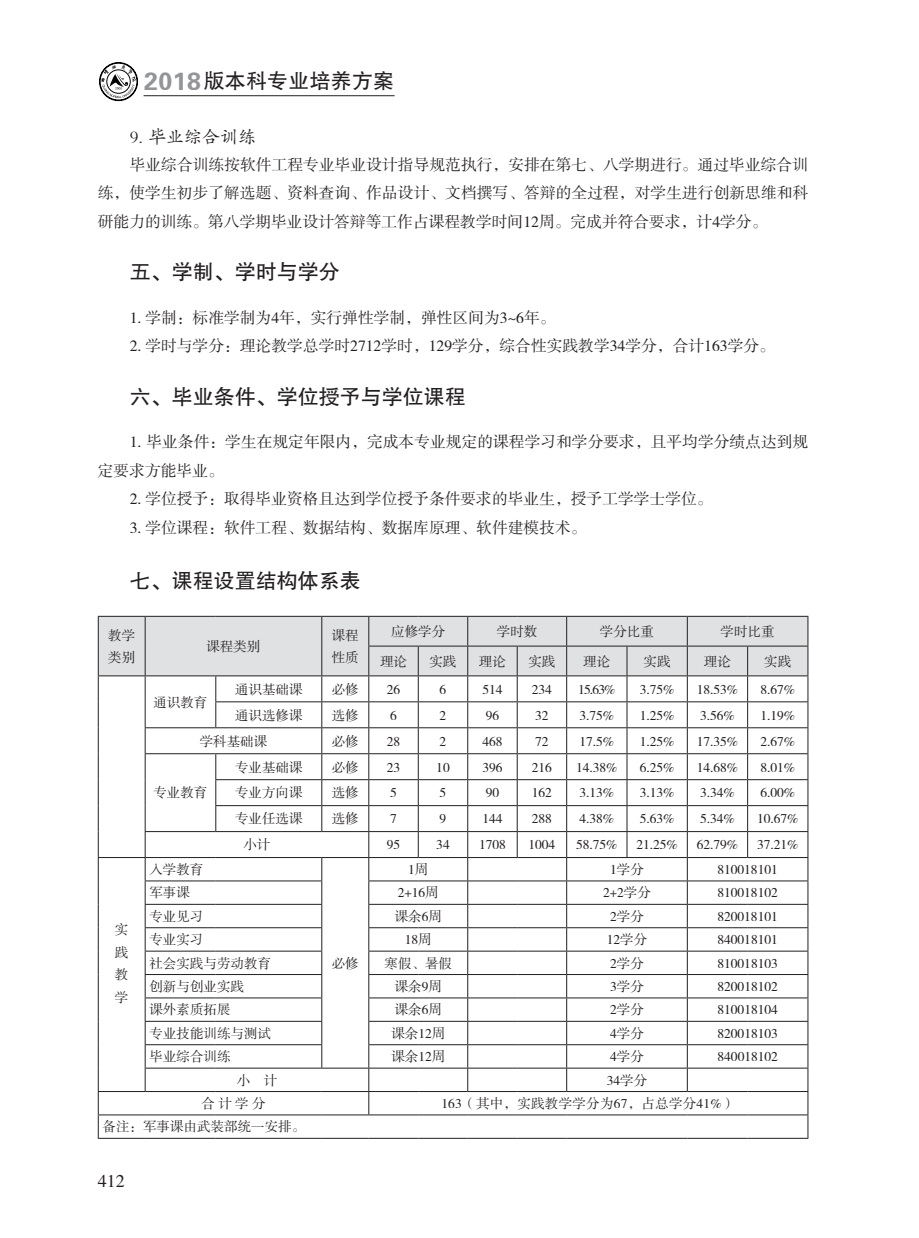
<style>
.page{position:relative;width:919px;height:1238px;background:#fff}
.page>*{position:absolute;margin:0;border:0;box-sizing:border-box;transform-origin:0 0}
.t1{font:21px "FZHTJW GB1 0";color:#231f20}
.t2{font:20.7px "FZHTJW GB1 0";letter-spacing:.02em;color:#231f20}
.t3{font:18px "FZKTJW GB1 0";color:#231f20}
.t4{font:18px "FZSSJW GB1 0";color:#231f20}
.t5{font:15.75px/28.5px "FZSSJW GB1 0";color:#231f20;text-align:justify}
.t6{font:13.5px/22.5px "FZSSJW GB1 0";color:#231f20}
.t7{font:13.5px "FZSSJW GB1 0";letter-spacing:.02em;color:#231f20}
.s1{font-family:"FZDHTJW GB1 0";font-size:24.9px;color:#939598}
</style>
<div class="page">
<svg style="left:99px;top:62px;width:39px;height:39px"></svg>
<hr style="left:144px;top:95px;width:250px;height:1px;background:#231f20">
<svg style="left:98px;top:616px;width:710px;height:521px"></svg>
<hr style="left:98px;top:1137px;width:47px;height:1px;background:#231f20">
<hr style="left:145px;top:1137px;width:71px;height:1px;background:#231f20">
<hr style="left:216px;top:1137px;width:106px;height:1px;background:#231f20">
<hr style="left:322px;top:1137px;width:47px;height:1px;background:#231f20">
<hr style="left:369px;top:1137px;width:49px;height:1px;background:#231f20">
<hr style="left:418px;top:1137px;width:49px;height:1px;background:#231f20">
<hr style="left:467px;top:1137px;width:50px;height:1px;background:#231f20">
<hr style="left:517px;top:1137px;width:49px;height:1px;background:#231f20">
<hr style="left:566px;top:1137px;width:61px;height:1px;background:#231f20">
<hr style="left:627px;top:1137px;width:60px;height:1px;background:#231f20">
<hr style="left:687px;top:1137px;width:60px;height:1px;background:#231f20">
<hr style="left:747px;top:1137px;width:61px;height:1px;background:#231f20">
<h2 class="t2" style="left:144px;top:69px;width:251px"><span class="s1">2018</span>版本科专业培养方案</h2>
<h3 class="t3" style="left:130px;top:127px;width:128px">9. 毕业综合训练</h3>
<p class="t5" style="left:98px;top:151px;width:712px;text-indent:32px">毕业综合训练按软件工程专业毕业设计指导规范执行，安排在第七、八学期进行。通过毕业综合训练，使学生初步了解选题、资料查询、作品设计、文档撰写、答辩的全过程，对学生进行创新思维和科研能力的训练。第八学期毕业设计答辩等工作占课程教学时间12周。完成并符合要求，计4学分。</p>
<h1 class="t1" style="left:130px;top:260px;width:211px">五、学制、学时与学分</h1>
<p class="t5" style="left:130px;top:304px;width:427px">1. 学制：标准学制为4年，实行弹性学制，弹性区间为3~6年。</p>
<p class="t5" style="left:130px;top:332px;width:646px">2. 学时与学分：理论教学总学时2712学时，129学分，综合性实践教学34学分，合计163学分。</p>
<h1 class="t1" style="left:130px;top:385px;width:337px">六、毕业条件、学位授予与学位课程</h1>
<p class="t5" style="left:98px;top:428px;width:712px;text-indent:32px">1. 毕业条件：学生在规定年限内，完成本专业规定的课程学习和学分要求，且平均学分绩点达到规定要求方能毕业。</p>
<p class="t5" style="left:130px;top:485px;width:584px">2. 学位授予：取得毕业资格且达到学位授予条件要求的毕业生，授予工学学士学位。</p>
<p class="t5" style="left:130px;top:514px;width:458px">3. 学位课程：软件工程、数据结构、数据库原理、软件建模技术。</p>
<h1 class="t1" style="left:130px;top:569px;width:232px">七、课程设置结构体系表</h1>
<p class="t6" style="left:108px;top:624px;width:28px">教学类别</p>
<p class="t6" style="left:206px;top:635px;width:55px">课程类别</p>
<p class="t6" style="left:332px;top:624px;width:28px">课程性质</p>
<p class="t6" style="left:391px;top:621px;width:55px">应修学分</p>
<p class="t6" style="left:497px;top:621px;width:42px">学时数</p>
<p class="t6" style="left:600px;top:621px;width:55px">学分比重</p>
<p class="t6" style="left:720px;top:621px;width:55px">学时比重</p>
<p class="t6" style="left:380px;top:650px;width:28px">理论</p>
<p class="t6" style="left:429px;top:650px;width:28px">实践</p>
<p class="t6" style="left:479px;top:650px;width:28px">理论</p>
<p class="t6" style="left:528px;top:650px;width:28px">实践</p>
<p class="t6" style="left:583px;top:650px;width:28px">理论</p>
<p class="t6" style="left:643px;top:650px;width:28px">实践</p>
<p class="t6" style="left:704px;top:650px;width:28px">理论</p>
<p class="t6" style="left:764px;top:650px;width:28px">实践</p>
<p class="t6" style="left:235px;top:678px;width:69px">通识基础课</p>
<p class="t6" style="left:332px;top:678px;width:28px">必修</p>
<p class="t6" style="left:387px;top:678px;width:15px">26</p>
<p class="t6" style="left:439px;top:678px;width:8px">6</p>
<p class="t6" style="left:482px;top:678px;width:22px">514</p>
<p class="t6" style="left:532px;top:678px;width:22px">234</p>
<p class="t6" style="left:578px;top:678px;width:39px">15.63%</p>
<p class="t6" style="left:639px;top:678px;width:36px">3.75%</p>
<p class="t6" style="left:696px;top:678px;width:43px">18.53%</p>
<p class="t6" style="left:760px;top:678px;width:36px">8.67%</p>
<p class="t6" style="left:235px;top:704px;width:69px">通识选修课</p>
<p class="t6" style="left:332px;top:704px;width:28px">选修</p>
<p class="t6" style="left:390px;top:704px;width:8px">6</p>
<p class="t6" style="left:439px;top:704px;width:8px">2</p>
<p class="t6" style="left:485px;top:704px;width:15px">96</p>
<p class="t6" style="left:535px;top:704px;width:15px">32</p>
<p class="t6" style="left:579px;top:704px;width:36px">3.75%</p>
<p class="t6" style="left:639px;top:704px;width:36px">1.25%</p>
<p class="t6" style="left:700px;top:704px;width:36px">3.56%</p>
<p class="t6" style="left:760px;top:704px;width:36px">1.19%</p>
<p class="t6" style="left:200px;top:730px;width:69px">学科基础课</p>
<p class="t6" style="left:332px;top:730px;width:28px">必修</p>
<p class="t6" style="left:387px;top:730px;width:15px">28</p>
<p class="t6" style="left:439px;top:730px;width:8px">2</p>
<p class="t6" style="left:482px;top:730px;width:22px">468</p>
<p class="t6" style="left:535px;top:730px;width:15px">72</p>
<p class="t6" style="left:579px;top:730px;width:36px">17.5%</p>
<p class="t6" style="left:639px;top:730px;width:36px">1.25%</p>
<p class="t6" style="left:696px;top:730px;width:43px">17.35%</p>
<p class="t6" style="left:760px;top:730px;width:36px">2.67%</p>
<p class="t6" style="left:153px;top:782px;width:55px">专业教育</p>
<p class="t6" style="left:153px;top:691px;width:55px">通识教育</p>
<p class="t6" style="left:235px;top:756px;width:69px">专业基础课</p>
<p class="t6" style="left:332px;top:756px;width:28px">必修</p>
<p class="t6" style="left:387px;top:756px;width:15px">23</p>
<p class="t6" style="left:436px;top:756px;width:15px">10</p>
<p class="t6" style="left:482px;top:756px;width:22px">396</p>
<p class="t6" style="left:532px;top:756px;width:22px">216</p>
<p class="t6" style="left:576px;top:756px;width:43px">14.38%</p>
<p class="t6" style="left:639px;top:756px;width:36px">6.25%</p>
<p class="t6" style="left:696px;top:756px;width:43px">14.68%</p>
<p class="t6" style="left:760px;top:756px;width:36px">8.01%</p>
<p class="t6" style="left:235px;top:782px;width:69px">专业方向课</p>
<p class="t6" style="left:332px;top:782px;width:28px">选修</p>
<p class="t6" style="left:390px;top:782px;width:8px">5</p>
<p class="t6" style="left:439px;top:782px;width:8px">5</p>
<p class="t6" style="left:485px;top:782px;width:15px">90</p>
<p class="t6" style="left:532px;top:782px;width:22px">162</p>
<p class="t6" style="left:579px;top:782px;width:36px">3.13%</p>
<p class="t6" style="left:639px;top:782px;width:36px">3.13%</p>
<p class="t6" style="left:700px;top:782px;width:36px">3.34%</p>
<p class="t6" style="left:760px;top:782px;width:36px">6.00%</p>
<p class="t6" style="left:235px;top:808px;width:69px">专业任选课</p>
<p class="t6" style="left:332px;top:808px;width:28px">选修</p>
<p class="t6" style="left:390px;top:808px;width:8px">7</p>
<p class="t6" style="left:439px;top:808px;width:8px">9</p>
<p class="t6" style="left:482px;top:808px;width:22px">144</p>
<p class="t6" style="left:532px;top:808px;width:22px">288</p>
<p class="t6" style="left:579px;top:808px;width:36px">4.38%</p>
<p class="t6" style="left:639px;top:808px;width:36px">5.63%</p>
<p class="t6" style="left:700px;top:808px;width:36px">5.34%</p>
<p class="t6" style="left:757px;top:808px;width:43px">10.67%</p>
<p class="t6" style="left:243px;top:834px;width:28px">小计</p>
<p class="t6" style="left:387px;top:834px;width:15px">95</p>
<p class="t6" style="left:436px;top:834px;width:15px">34</p>
<p class="t6" style="left:479px;top:834px;width:28px">1708</p>
<p class="t6" style="left:528px;top:834px;width:28px">1004</p>
<p class="t6" style="left:576px;top:834px;width:43px">58.75%</p>
<p class="t6" style="left:636px;top:834px;width:43px">21.25%</p>
<p class="t6" style="left:696px;top:834px;width:43px">62.79%</p>
<p class="t6" style="left:757px;top:834px;width:43px">37.21%</p>
<p class="t6" style="left:149px;top:858px;width:55px">入学教育</p>
<p class="t6" style="left:408px;top:858px;width:22px">1周</p>
<p class="t6" style="left:610px;top:858px;width:35px">1学分</p>
<p class="t6" style="left:717px;top:858px;width:62px">810018101</p>
<p class="t6" style="left:149px;top:882px;width:42px">军事课</p>
<p class="t6" style="left:398px;top:882px;width:42px">2+16周</p>
<p class="t6" style="left:603px;top:882px;width:49px">2+2学分</p>
<p class="t6" style="left:717px;top:882px;width:62px">810018102</p>
<p class="t6" style="left:149px;top:905px;width:55px">专业见习</p>
<p class="t6" style="left:394px;top:905px;width:49px">课余6周</p>
<p class="t6" style="left:610px;top:905px;width:35px">2学分</p>
<p class="t6" style="left:717px;top:905px;width:62px">820018101</p>
<p class="t6" style="left:149px;top:929px;width:56px">专业实习</p>
<p class="t6" style="left:405px;top:929px;width:28px">18周</p>
<p class="t6" style="left:606px;top:929px;width:42px">12学分</p>
<p class="t6" style="left:717px;top:929px;width:62px">840018101</p>
<p class="t6" style="left:149px;top:952px;width:123px">社会实践与劳动教育</p>
<p class="t6" style="left:384px;top:952px;width:69px">寒假、暑假</p>
<p class="t6" style="left:610px;top:952px;width:35px">2学分</p>
<p class="t6" style="left:717px;top:952px;width:62px">810018103</p>
<p class="t6" style="left:149px;top:975px;width:96px">创新与创业实践</p>
<p class="t6" style="left:394px;top:975px;width:49px">课余9周</p>
<p class="t6" style="left:610px;top:975px;width:35px">3学分</p>
<p class="t6" style="left:717px;top:975px;width:62px">820018102</p>
<p class="t6" style="left:149px;top:999px;width:82px">课外素质拓展</p>
<p class="t6" style="left:394px;top:999px;width:49px">课余6周</p>
<p class="t6" style="left:610px;top:999px;width:35px">2学分</p>
<p class="t6" style="left:717px;top:999px;width:62px">810018104</p>
<p class="t6" style="left:149px;top:1022px;width:123px">专业技能训练与测试</p>
<p class="t6" style="left:391px;top:1022px;width:55px">课余12周</p>
<p class="t6" style="left:610px;top:1022px;width:35px">4学分</p>
<p class="t6" style="left:717px;top:1022px;width:62px">820018103</p>
<p class="t6" style="left:149px;top:1045px;width:82px">毕业综合训练</p>
<p class="t6" style="left:391px;top:1045px;width:55px">课余12周</p>
<p class="t6" style="left:610px;top:1045px;width:35px">4学分</p>
<p class="t6" style="left:717px;top:1045px;width:62px">840018102</p>
<p class="t6" style="left:237px;top:1069px;width:42px">小 计</p>
<p class="t6" style="left:607px;top:1069px;width:42px">34学分</p>
<p class="t6" style="left:202px;top:1092px;width:65px">合 计 学 分</p>
<p class="t7" style="left:441px;top:1096px;width:296px">163（其中，实践教学学分为67，占总学分41%）</p>
<p class="t6" style="left:103px;top:1116px;width:204px">备注：军事课由武装部统一安排。</p>
<p class="t6" style="left:115px;top:919px;width:15px;text-align:justify">实践教学</p>
<p class="t6" style="left:332px;top:952px;width:28px">必修</p>
<h3 class="t4" style="left:98px;top:1171px;width:28px">412</h3>
</div>
